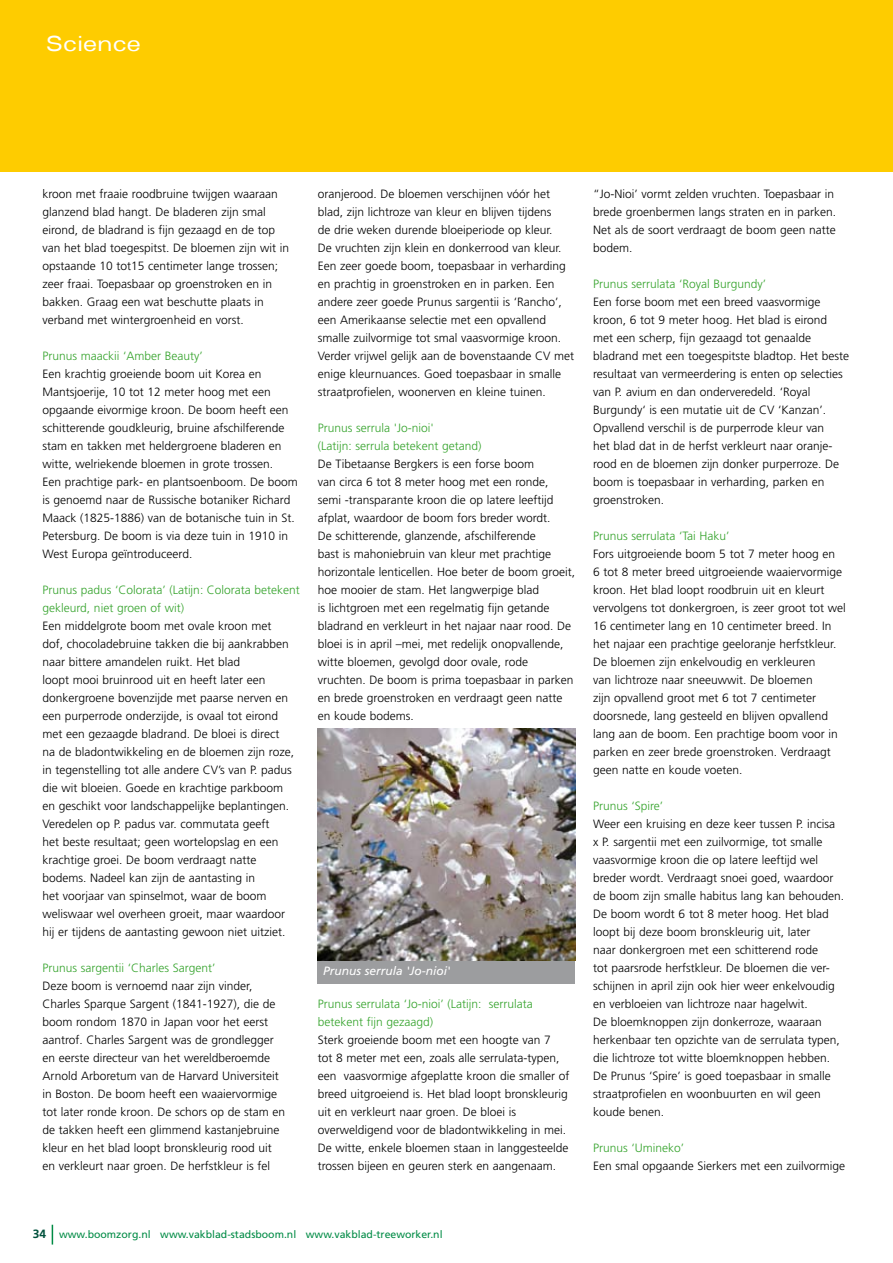
<style>
.page{position:relative;width:893px;height:1263px;background:#fff}
.page>*{position:absolute;margin:0;border:0;box-sizing:border-box;transform-origin:0 0}
.t1{font:expanded 21px "Univers";color:#fff}
.t2{font:300 12px/18px "Frutiger";color:#000}
.t3{font:300 12px/18px "Frutiger";color:#35a32c}
.t4{font:italic 12px "Frutiger";color:#fff}
.t5{font:10.5px "Frutiger";color:#008b45}
.s1{font-weight:700;font-size:12px;color:#00513c}
</style>
<div class="page">
<svg style="left:52px;top:1225px;width:1px;height:19px"></svg>
<div style="left:318px;top:957px;width:257px;height:27px;background:#9c9d9f"></div>
<img style="left:318px;top:728px;width:257px;height:232px">
<div style="left:0;top:0;width:893px;height:172px;background:#fecc00"></div>
<h1 class="t1" style="left:46px;top:31px;width:96px">Science</h1>
<p class="t2" style="left:43px;top:185px;width:248px">kroon met fraaie roodbruine twijgen waaraan glanzend blad hangt. De bladeren zijn smal eirond, de bladrand is fijn gezaagd en de top van het blad toegespitst. De bloemen zijn wit in opstaande 10 tot15 centimeter lange trossen; zeer fraai. Toepasbaar op groenstroken en in bakken. Graag een wat beschutte plaats in verband met wintergroenheid en vorst.</p>
<p class="t3" style="left:43px;top:347px;width:162px">Prunus maackii ‘Amber Beauty’</p>
<p class="t2" style="left:43px;top:365px;width:257px">Een krachtig groeiende boom uit Korea en Mantsjoerije, 10 tot 12 meter hoog met een opgaande eivormige kroon. De boom heeft een schitterende goudkleurig, bruine afschilferende stam en takken met heldergroene bladeren en witte, welriekende bloemen in grote trossen.<br>Een prachtige park- en plantsoenboom. De boom is genoemd naar de Russische botaniker Richard Maack (1825-1886) van de botanische tuin in St.<br>Petersburg. De boom is via deze tuin in 1910 in West Europa geïntroduceerd.</p>
<p class="t3" style="left:43px;top:581px;width:259px">Prunus padus ‘Colorata’ (Latijn: Colorata betekent gekleurd, niet groen of wit)</p>
<p class="t2" style="left:43px;top:617px;width:253px">Een middelgrote boom met ovale kroon met dof, chocoladebruine takken die bij aankrabben naar bittere amandelen ruikt. Het blad<br>loopt mooi bruinrood uit en heeft later een donkergroene bovenzijde met paarse nerven en een purperrode onderzijde, is ovaal tot eirond met een gezaagde bladrand. De bloei is direct na de bladontwikkeling en de bloemen zijn roze, in tegenstelling tot alle andere CV’s van P. padus die wit bloeien. Goede en krachtige parkboom en geschikt voor landschappelijke beplantingen.<br>Veredelen op P. padus var. commutata geeft<br>het beste resultaat; geen wortelopslag en een krachtige groei. De boom verdraagt natte bodems. Nadeel kan zijn de aantasting in<br>het voorjaar van spinselmot, waar de boom weliswaar wel overheen groeit, maar waardoor hij er tijdens de aantasting gewoon niet uitziet.</p>
<p class="t3" style="left:43px;top:959px;width:175px">Prunus sargentii ‘Charles Sargent’</p>
<p class="t2" style="left:43px;top:977px;width:244px">Deze boom is vernoemd naar zijn vinder, Charles Sparque Sargent (1841-1927), die de boom rondom 1870 in Japan voor het eerst aantrof. Charles Sargent was de grondlegger en eerste directeur van het wereldberoemde Arnold Arboretum van de Harvard Universiteit in Boston. De boom heeft een waaiervormige tot later ronde kroon. De schors op de stam en de takken heeft een glimmend kastanjebruine kleur en het blad loopt bronskleurig rood uit en verkleurt naar groen. De herfstkleur is fel</p>
<p class="t2" style="left:318px;top:185px;width:258px">oranjerood. De bloemen verschijnen vóór het blad, zijn lichtroze van kleur en blijven tijdens<br>de drie weken durende bloeiperiode op kleur.<br>De vruchten zijn klein en donkerrood van kleur.<br>Een zeer goede boom, toepasbaar in verharding en prachtig in groenstroken en in parken. Een andere zeer goede Prunus sargentii is ‘Rancho’, een Amerikaanse selectie met een opvallend smalle zuilvormige tot smal vaasvormige kroon.<br>Verder vrijwel gelijk aan de bovenstaande CV met enige kleurnuances. Goed toepasbaar in smalle straatprofielen, woonerven en kleine tuinen.</p>
<p class="t3" style="left:318px;top:419px;width:165px">Prunus serrula 'Jo-nioi'<br>(Latijn: serrula betekent getand)</p>
<p class="t2" style="left:318px;top:455px;width:259px">De Tibetaanse Bergkers is een forse boom<br>van circa 6 tot 8 meter hoog met een ronde,<br>semi -transparante kroon die op latere leeftijd afplat, waardoor de boom fors breder wordt.<br>De schitterende, glanzende, afschilferende<br>bast is mahoniebruin van kleur met prachtige horizontale lenticellen. Hoe beter de boom groeit, hoe mooier de stam. Het langwerpige blad<br>is lichtgroen met een regelmatig fijn getande bladrand en verkleurt in het najaar naar rood. De bloei is in april –mei, met redelijk onopvallende, witte bloemen, gevolgd door ovale, rode vruchten. De boom is prima toepasbaar in parken en brede groenstroken en verdraagt geen natte en koude bodems.</p>
<p class="t4" style="left:323px;top:963px;width:129px">Prunus serrula 'Jo-nioi'</p>
<p class="t3" style="left:318px;top:995px;width:217px">Prunus serrulata ‘Jo-nioi’ (Latijn: serrulata betekent fijn gezaagd)</p>
<p class="t2" style="left:318px;top:1031px;width:253px">Sterk groeiende boom met een hoogte van 7<br>tot 8 meter met een, zoals alle serrulata-typen, een vaasvormige afgeplatte kroon die smaller of breed uitgroeiend is. Het blad loopt bronskleurig uit en verkleurt naar groen. De bloei is overweldigend voor de bladontwikkeling in mei.<br>De witte, enkele bloemen staan in langgesteelde trossen bijeen en geuren sterk en aangenaam.</p>
<p class="t2" style="left:593px;top:185px;width:244px">“Jo-Nioi’ vormt zelden vruchten. Toepasbaar in brede groenbermen langs straten en in parken.<br>Net als de soort verdraagt de boom geen natte bodem.</p>
<p class="t3" style="left:593px;top:275px;width:175px">Prunus serrulata ‘Royal Burgundy’</p>
<p class="t2" style="left:593px;top:293px;width:258px">Een forse boom met een breed vaasvormige kroon, 6 tot 9 meter hoog. Het blad is eirond met een scherp, fijn gezaagd tot genaalde bladrand met een toegespitste bladtop. Het beste resultaat van vermeerdering is enten op selecties van P. avium en dan onderveredeld. ‘Royal Burgundy‘ is een mutatie uit de CV ‘Kanzan’.<br>Opvallend verschil is de purperrode kleur van<br>het blad dat in de herfst verkleurt naar oranje&shy;rood en de bloemen zijn donker purperroze. De boom is toepasbaar in verharding, parken en groenstroken.</p>
<p class="t3" style="left:593px;top:527px;width:138px">Prunus serrulata ‘Tai Haku’</p>
<p class="t2" style="left:593px;top:545px;width:254px">Fors uitgroeiende boom 5 tot 7 meter hoog en<br>6 tot 8 meter breed uitgroeiende waaiervormige kroon. Het blad loopt roodbruin uit en kleurt vervolgens tot donkergroen, is zeer groot tot wel 16 centimeter lang en 10 centimeter breed. In het najaar een prachtige geeloranje herfstkleur.<br>De bloemen zijn enkelvoudig en verkleuren<br>van lichtroze naar sneeuwwit. De bloemen<br>zijn opvallend groot met 6 tot 7 centimeter doorsnede, lang gesteeld en blijven opvallend lang aan de boom. Een prachtige boom voor in parken en zeer brede groenstroken. Verdraagt geen natte en koude voeten.</p>
<p class="t3" style="left:593px;top:797px;width:72px">Prunus ‘Spire’</p>
<p class="t2" style="left:593px;top:815px;width:253px">Weer een kruising en deze keer tussen P. incisa<br>x P. sargentii met een zuilvormige, tot smalle vaasvormige kroon die op latere leeftijd wel breder wordt. Verdraagt snoei goed, waardoor de boom zijn smalle habitus lang kan behouden.<br>De boom wordt 6 tot 8 meter hoog. Het blad loopt bij deze boom bronskleurig uit, later<br>naar donkergroen met een schitterend rode<br>tot paarsrode herfstkleur. De bloemen die ver&shy;schijnen in april zijn ook hier weer enkelvoudig en verbloeien van lichtroze naar hagelwit.<br>De bloemknoppen zijn donkerroze, waaraan herkenbaar ten opzichte van de serrulata typen, die lichtroze tot witte bloemknoppen hebben.<br>De Prunus ‘Spire’ is goed toepasbaar in smalle straatprofielen en woonbuurten en wil geen koude benen.</p>
<p class="t3" style="left:593px;top:1139px;width:93px">Prunus ‘Umineko’</p>
<p class="t2" style="left:593px;top:1157px;width:254px">Een smal opgaande Sierkers met een zuilvormige</p>
<p class="t5" style="left:33px;top:1228px;width:411px"><span class="s1">34</span> www.boomzorg.nl www.vakblad-stadsboom.nl www.vakblad-treeworker.nl</p>
</div>
